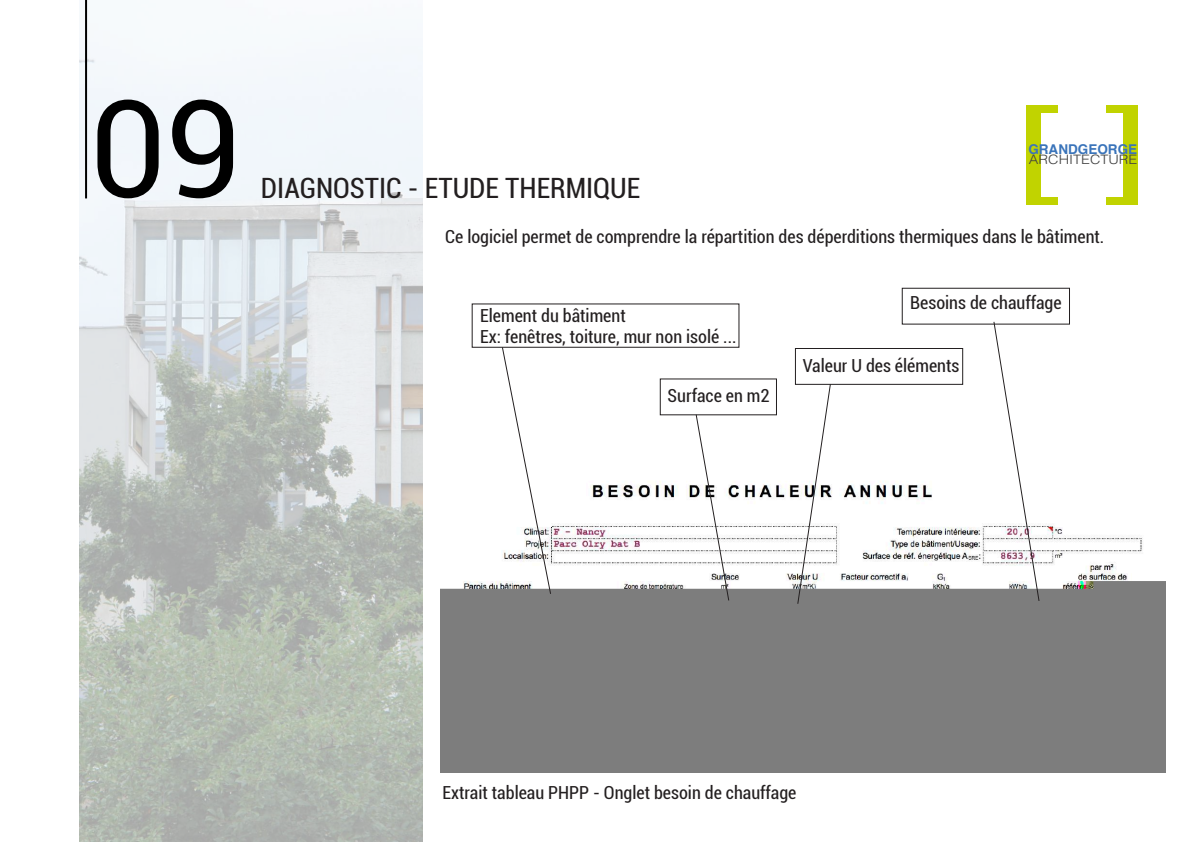
<style>
.page{position:relative;width:1191px;height:842px;background:#fff}
.page>*{position:absolute;margin:0;border:0;box-sizing:border-box;transform-origin:0 0}
.t1{font:135px "Roboto";color:#000}
.t2{font:condensed 28px "Roboto";color:#231f20}
.t3{font:condensed 18px/21.6px "Roboto";color:#231f20}
.t4{font:700 13.5px "Helvetica";color:#3a74ba}
.t5{font:300 13px "Helvetica";color:#414141;scale:1.11 1}
</style>
<div class="page">
<img style="left:440px;top:481px;width:726px;height:291px">
<img style="left:79px;top:0;width:343px;height:842px">
<hr style="left:85px;top:0;width:2px;height:198px;background:#000">
<div style="left:901px;top:288px;width:169px;height:37px;border:1px solid #231f20"></div>
<svg style="left:992px;top:321px;width:48px;height:281px"></svg>
<div style="left:471px;top:303px;width:268px;height:45px;border:1px solid #231f20"></div>
<svg style="left:501px;top:346px;width:51px;height:249px"></svg>
<svg style="left:695px;top:414px;width:35px;height:188px"></svg>
<div style="left:795px;top:348px;width:168px;height:37px;border:1px solid #231f20"></div>
<svg style="left:796px;top:383px;width:35px;height:222px"></svg>
<div style="left:1106px;top:105px;width:32px;height:7px;background:#c1d300"></div>
<div style="left:1123px;top:112px;width:15px;height:85px;background:#c1d300"></div>
<div style="left:1106px;top:197px;width:32px;height:8px;background:#c1d300"></div>
<div style="left:1026px;top:105px;width:32px;height:7px;background:#c1d300"></div>
<div style="left:1026px;top:112px;width:15px;height:85px;background:#c1d300"></div>
<div style="left:1026px;top:197px;width:32px;height:8px;background:#c1d300"></div>
<h1 class="t1" style="left:90px;top:54px;width:154px">09</h1>
<h2 class="t2" style="left:261px;top:169px;width:381px">DIAGNOSTIC - ETUDE THERMIQUE</h2>
<p class="t4" style="left:1028px;top:138px;width:110px">GRANDGEORGE</p>
<p class="t5" style="left:1029px;top:148px;width:99px">ARCHITECTURE</p>
<p class="t3" style="left:445px;top:225px;width:660px">Ce logiciel permet de comprendre la répartition des déperditions thermiques dans le bâtiment.</p>
<p class="t3" style="left:480px;top:304px;width:258px">Element du bâtiment<br>Ex: fenêtres, toiture, mur non isolé ...</p>
<p class="t3" style="left:667px;top:384px;width:104px">Surface en m2</p>
<p class="t3" style="left:910px;top:292px;width:153px">Besoins de chauffage</p>
<p class="t3" style="left:802px;top:354px;width:158px">Valeur U des éléments</p>
<p class="t3" style="left:442px;top:781px;width:355px">Extrait tableau PHPP - Onglet besoin de chauffage</p>
</div>
